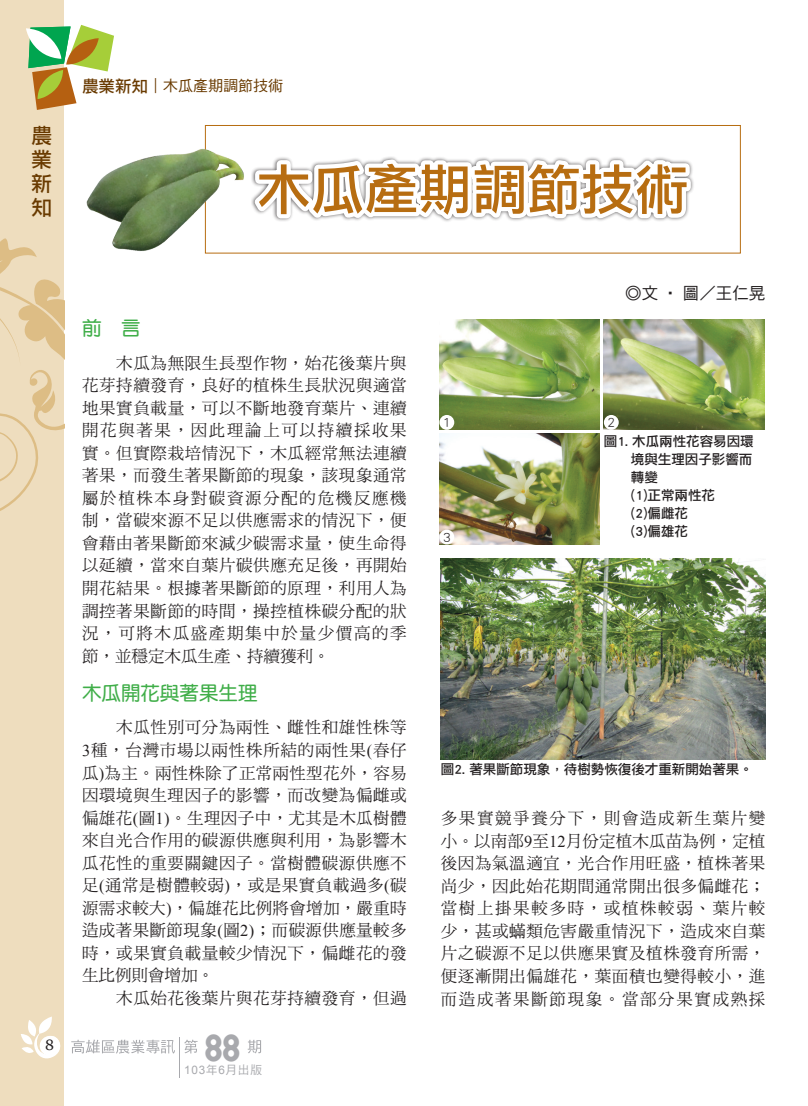
<style>
.page{position:relative;width:808px;height:1106px;background:#fff}
.page>*{position:absolute;margin:0;border:0;box-sizing:border-box;transform-origin:0 0}
.t1{font:54px "DF Li Hei Std W5";color:#b76d11}
.t2{font:700 38.85px "Horatio D";color:#a8a9ad}
.t3{font:21px/24.2px "DF Li Hei Std W5";color:#693a00;text-align:justify}
.t4{font:19.5px "DF Yuan Std W7";color:#40ae49}
.t5{font:16.5px/22.5px "DF Ming Std W5";letter-spacing:.035em;color:#231f20;text-align:justify}
.t6{font:16.5px "DF Hei Std W5";color:#231f20}
.t7{font:15px "DF Hei Std W5";color:#693a00}
.t8{font:15px "Georgia";color:#231f20}
.t9{font:13.5px/18px "DF Li Hei Std W5";color:#231f20}
.t10{font:13.5px "DF Li Hei Std W3";color:#231f20}
.t11{font:11.7px "Arial";color:#a8a9ad}
.s1{font-family:"DF Li Hei Std W5";font-size:16.5px}
.s2{font-family:"Times New Roman"}
.s3{font-family:"DF Hei Std W5"}
</style>
<div class="page">
<div style="left:0;top:0;width:64px;height:1106px;background:#eeddbe"></div>
<svg style="left:0;top:238px;width:64px;height:273px"></svg>
<svg style="left:71px;top:1039px;width:104px;height:14px"></svg>
<hr style="left:179px;top:1036px;width:1px;height:41px;background:#a8a9ad">
<svg style="left:184px;top:1039px;width:14px;height:14px"></svg>
<svg style="left:248px;top:1039px;width:13px;height:14px"></svg>
<svg style="left:21px;top:1016px;width:40px;height:43px"></svg>
<div style="left:40px;top:1035px;width:20px;height:20px;background:#fff;border-radius:50%"></div>
<svg style="left:26px;top:25px;width:88px;height:85px"></svg>
<div style="left:205px;top:125px;width:536px;height:128px;border:1px solid #b76d11"></div>
<svg style="left:261px;top:157px;width:433px;height:65px"></svg>
<img style="left:439px;top:319px;width:161px;height:110px">
<img style="left:439px;top:434px;width:161px;height:110px">
<img style="left:604px;top:319px;width:160px;height:110px">
<img style="left:441px;top:559px;width:325px;height:200px">
<img style="left:60px;top:138px;width:201px;height:131px">
<div style="left:439px;top:415px;width:15px;height:15px;background:#fff;border-radius:50%"></div>
<div style="left:604px;top:415px;width:15px;height:15px;background:#fff;border-radius:50%"></div>
<div style="left:439px;top:529px;width:15px;height:15px;background:#fff;border-radius:50%"></div>
<p class="t3" style="left:31px;top:123px;width:22px">農業新知</p>
<p class="t7" style="left:82px;top:78px;width:203px"><span class="s1">農業新知</span>｜木瓜產期調節技術</p>
<h1 class="t1" style="left:257px;top:160px;width:433px">木瓜產期調節技術</h1>
<p class="t4" style="left:82px;top:318px;width:60px">前　言</p>
<p class="t5" style="left:82px;top:351px;width:326px">　　木瓜為無限生長型作物，始花後葉片與花芽持續發育，良好的植株生長狀況與適當地果實負載量，可以不斷地發育葉片、連續開花與著果，因此理論上可以持續採收果實。但實際栽培情況下，木瓜經常無法連續著果，而發生著果斷節的現象，該現象通常屬於植株本身對碳資源分配的危機反應機制，當碳來源不足以供應需求的情況下，便會藉由著果斷節來減少碳需求量，使生命得以延續，當來自葉片碳供應充足後，再開始開花結果。根據著果斷節的原理，利用人為調控著果斷節的時間，操控植株碳分配的狀況，可將木瓜盛產期集中於量少價高的季節，並穩定木瓜生產、持續獲利。</p>
<p class="t4" style="left:82px;top:682px;width:177px">木瓜開花與著果生理</p>
<p class="t5" style="left:82px;top:716px;width:326px;text-align:left">　　木瓜性別可分為兩性、雌性和雄性株等<br><span class="s2">3</span>種，台灣市場以兩性株所結的兩性果<span class="s2">(</span>春仔瓜<span class="s2">)</span>為主。兩性株除了正常兩性型花外，容易因環境與生理因子的影響，而改變為偏雌或偏雄花<span class="s2">(</span>圖<span class="s2">1)</span>。生理因子中，尤其是木瓜樹體來自光合作用的碳源供應與利用，為影響木瓜花性的重要關鍵因子。當樹體碳源供應不足<span class="s2">(</span>通常是樹體較弱<span class="s2">)</span>，或是果實負載過多<span class="s2">(</span>碳源需求較大<span class="s2">)</span>，偏雄花比例將會增加，嚴重時造成著果斷節現象<span class="s2">(</span>圖<span class="s2">2)</span>；而碳源供應量較多時，或果實負載量較少情況下，偏雌花的發生比例則會增加。<br>　　木瓜始花後葉片與花芽持續發育，但過</p>
<p class="t6" style="left:625px;top:284px;width:142px">◎文 ‧ 圖／王仁晃</p>
<p class="t10" style="left:443px;top:415px;width:9px">1</p>
<p class="t10" style="left:607px;top:415px;width:9px">2</p>
<p class="t10" style="left:443px;top:530px;width:9px">3</p>
<p class="t9" style="left:631px;top:431px;width:124px;text-indent:-27px">圖1. 木瓜兩性花容易因環境與生理因子影響而轉變<br>(1)正常兩性花<br>(2)偏雌花<br>(3)偏雄花</p>
<p class="t9" style="left:441px;top:760px;width:313px">圖2. 著果斷節現象，待樹勢恢復後才重新開始著果。</p>
<p class="t5" style="left:441px;top:807px;width:326px">多果實競爭養分下，則會造成新生葉片變小。以南部<span class="s2">9</span>至<span class="s2">12</span>月份定植木瓜苗為例，定植後因為氣溫適宜，光合作用旺盛，植株著果尚少，因此始花期間通常開出很多偏雌花；當樹上掛果較多時，或植株較弱、葉片較少，甚或蟎類危害嚴重情況下，造成來自葉片之碳源不足以供應果實及植株發育所需，便逐漸開出偏雄花，葉面積也變得較小，進而造成著果斷節現象。當部分果實成熟採</p>
<p class="t8" style="left:45px;top:1035px;width:10px">8</p>
<h2 class="t2" style="left:205px;top:1026px;width:37px">88</h2>
<p class="t11" style="left:184px;top:1062px;width:79px">103<span class="s3">年</span>6<span class="s3">月出版</span></p>
</div>
